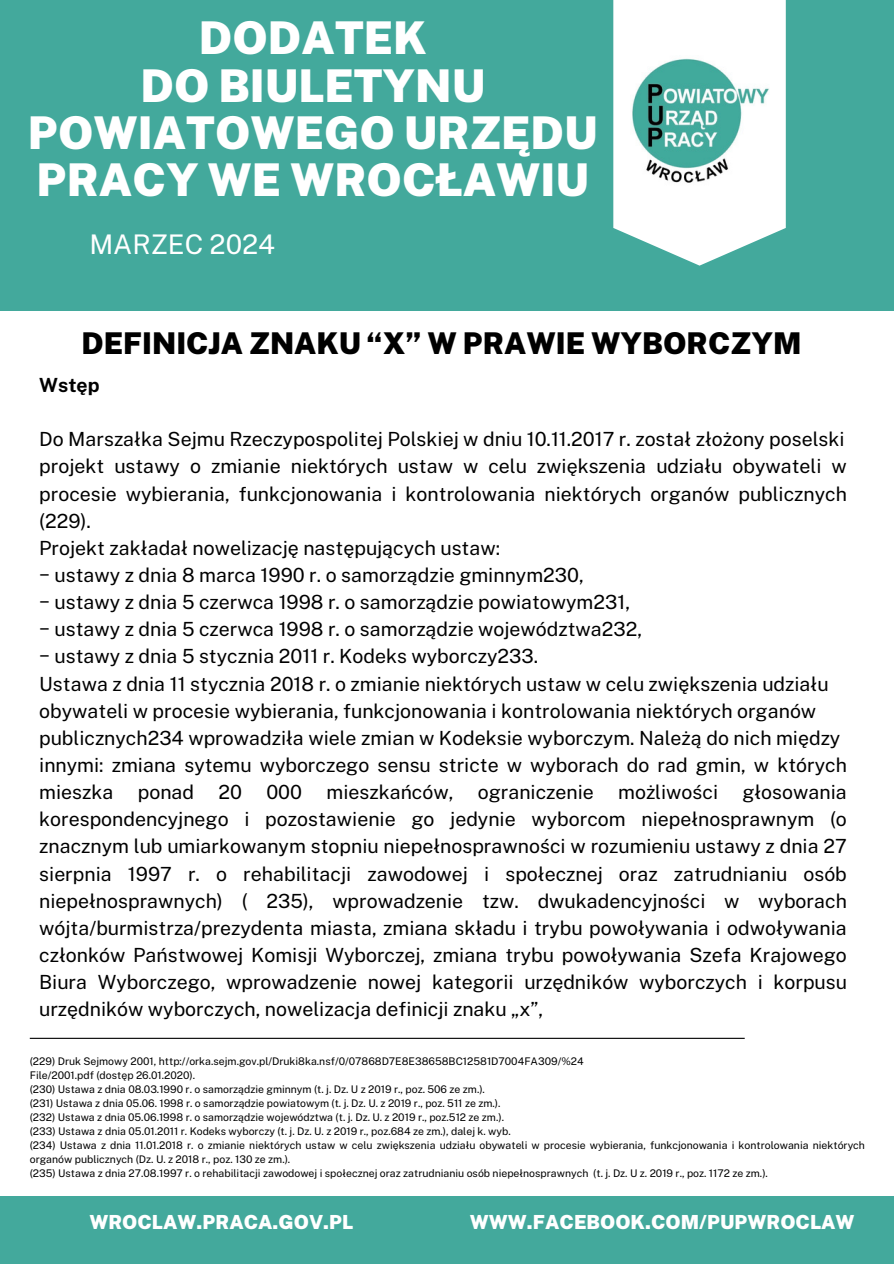
<style>
.page{position:relative;width:894px;height:1264px;background:#fff}
.page>*{position:absolute;margin:0;border:0;box-sizing:border-box;transform-origin:0 0}
.t1{font:900 45.15px/47.2px "Public Sans";color:#fff;text-align:center}
.t2{font:900 30px "Public Sans";color:#000}
.t3{font:27px "Public Sans";color:#fff}
.t4{font:19.5px/27.2px "Public Sans";color:#000}
.t5{font:700 19.5px "Public Sans";color:#000}
.t6{font:900 19.35px "Public Sans";color:#fff}
.t7{font:10.5px/14px "Public Sans";color:#000}
</style>
<div class="page">
<div style="left:0;top:0;width:893px;height:311px;background:#43a99c"></div>
<svg style="left:613px;top:0;width:172px;height:265px;background:#e8f4f3"></svg>
<div style="left:0;top:1195px;width:893px;height:68px;background:#43a99c"></div>
<img style="left:629px;top:55px;width:140px;height:132px">
<hr style="left:30px;top:1037px;width:714px;height:1px;background:#000">
<h3 class="t1" style="left:28px;top:14px;width:571px">DODATEK<br>DO BIULETYNU<br>POWIATOWEGO URZĘDU<br>PRACY WE WROCŁAWIU</h3>
<p class="t3" style="left:89px;top:228px;width:187px">MARZEC 2024</p>
<p class="t2" style="left:81px;top:325px;width:721px">DEFINICJA ZNAKU “X” W PRAWIE WYBORCZYM</p>
<h6 class="t5" style="left:39px;top:373px;width:62px">Wstęp</h6>
<p class="t4" style="left:39px;top:425px;width:808px">Do Marszałka Sejmu Rzeczypospolitej Polskiej w dniu 10.11.2017 r. został złożony poselski projekt ustawy o zmianie niektórych ustaw w celu zwiększenia udziału obywateli w procesie wybierania, funkcjonowania i kontrolowania niektórych organów publicznych (229).<br>Projekt zakładał nowelizację następujących ustaw:<br>− ustawy z dnia 8 marca 1990 r. o samorządzie gminnym230,<br>− ustawy z dnia 5 czerwca 1998 r. o samorządzie powiatowym231,<br>− ustawy z dnia 5 czerwca 1998 r. o samorządzie województwa232,<br>− ustawy z dnia 5 stycznia 2011 r. Kodeks wyborczy233.<br>Ustawa z dnia 11 stycznia 2018 r. o zmianie niektórych ustaw w celu zwiększenia udziału obywateli w procesie wybierania, funkcjonowania i kontrolowania niektórych organów publicznych234 wprowadziła wiele zmian w Kodeksie wyborczym. Należą do nich między innymi: zmiana sytemu wyborczego sensu stricte w wyborach do rad gmin, w których mieszka ponad 20 000 mieszkańców, ograniczenie możliwości głosowania korespondencyjnego i pozostawienie go jedynie wyborcom niepełnosprawnym (o znacznym lub umiarkowanym stopniu niepełnosprawności w rozumieniu ustawy z dnia 27 sierpnia 1997 r. o rehabilitacji zawodowej i społecznej oraz zatrudnianiu osób niepełnosprawnych) ( 235), wprowadzenie tzw. dwukadencyjności w wyborach wójta/burmistrza/prezydenta miasta, zmiana składu i trybu powoływania i odwoływania członków Państwowej Komisji Wyborczej, zmiana trybu powoływania Szefa Krajowego Biura Wyborczego, wprowadzenie nowej kategorii urzędników wyborczych i korpusu urzędników wyborczych, nowelizacja definicji znaku „x”,</p>
<p class="t7" style="left:30px;top:1054px;width:555px">(229) Druk Sejmowy 2001, http://orka.sejm.gov.pl/Druki8ka.nsf/0/07868D7E8E38658BC12581D7004FA309/%24</p>
<p class="t7" style="left:30px;top:1068px;width:167px">File/2001.pdf (dostęp 26.01.2020).</p>
<p class="t7" style="left:30px;top:1082px;width:456px">(230) Ustawa z dnia 08.03.1990 r. o samorządzie gminnym (t. j. Dz. U z 2019 r., poz. 506 ze zm.).</p>
<p class="t7" style="left:30px;top:1096px;width:472px">(231) Ustawa z dnia 05.06. 1998 r. o samorządzie powiatowym (t. j. Dz. U. z 2019 r., poz. 511 ze zm.).</p>
<p class="t7" style="left:30px;top:1110px;width:475px">(232) Ustawa z dnia 05.06.1998 r. o samorządzie województwa (t. j. Dz. U. z 2019 r., poz.512 ze zm.).</p>
<p class="t7" style="left:30px;top:1124px;width:482px">(233) Ustawa z dnia 05.01.2011 r. Kodeks wyborczy (t. j. Dz. U. z 2019 r., poz.684 ze zm.), dalej k. wyb.</p>
<p class="t7" style="left:30px;top:1138px;width:836px">(234) Ustawa z dnia 11.01.2018 r. o zmianie niektórych ustaw w celu zwiększenia udziału obywateli w procesie wybierania, funkcjonowania i kontrolowania niektórych organów publicznych (Dz. U. z 2018 r., poz. 130 ze zm.).</p>
<h4 class="t7" style="left:30px;top:1166px;width:739px">(235) Ustawa z dnia 27.08.1997 r. o rehabilitacji zawodowej i społecznej oraz zatrudnianiu osób niepełnosprawnych (t. j. Dz. U z. 2019 r., poz. 1172 ze zm.).</h4>
<h5 class="t6" style="left:89px;top:1210px;width:265px">WROCLAW.PRACA.GOV.PL</h5>
<h2 class="t6" style="left:469px;top:1210px;width:386px">WWW.FACEBOOK.COM/PUPWROCLAW</h2>
</div>
